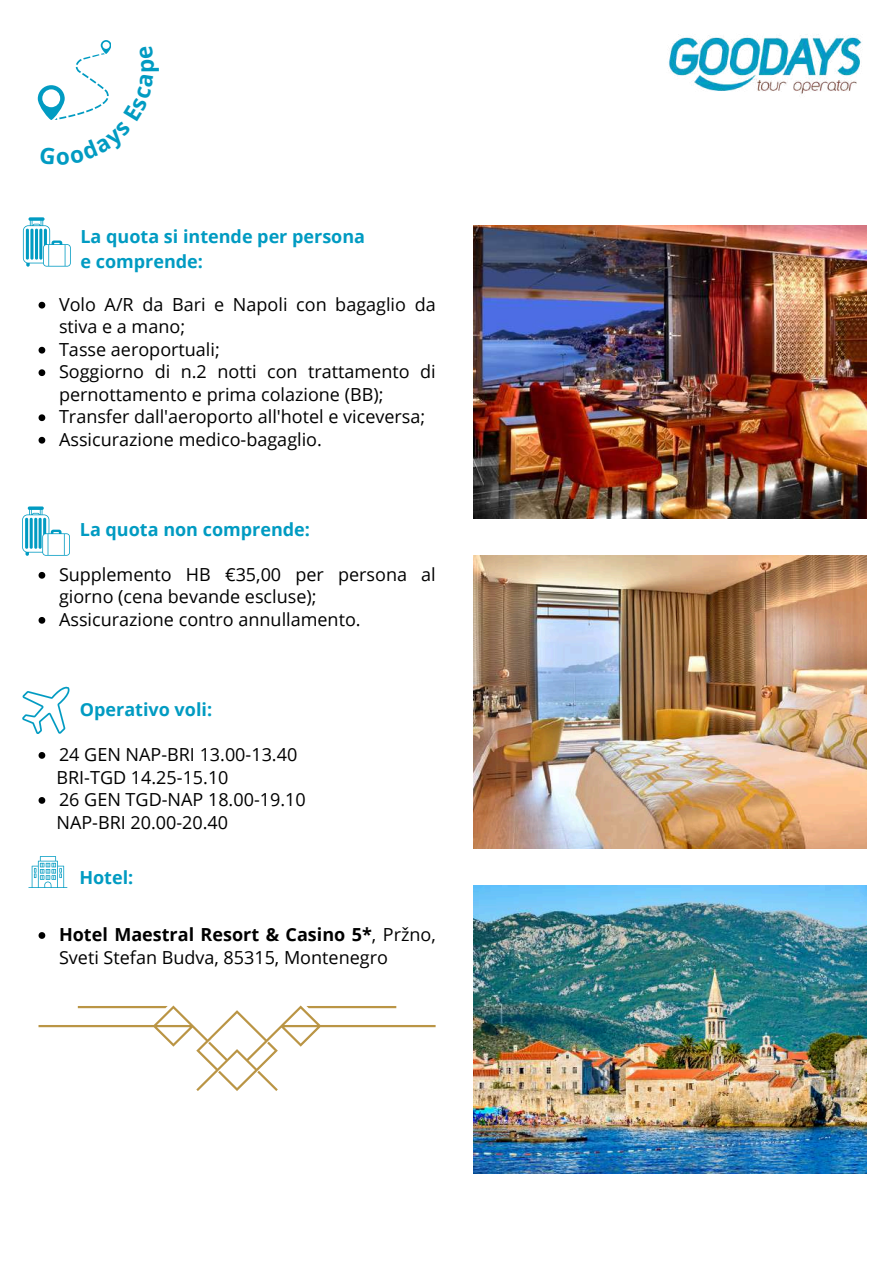
<style>
.page{position:relative;width:894px;height:1264px;background:#fff}
.page>*{position:absolute;margin:0;border:0;box-sizing:border-box;transform-origin:0 0}
.t1{font:700 22.5px "Open Sans";color:#019bc2}
.t2{font:18px/22.5px "Open Sans";color:#000}
.t3{font:700 18px/24.8px "Open Sans";color:#019bc2}
.s1{font-weight:700}
</style>
<div class="page">
<svg style="left:39px;top:302px;width:6px;height:6px"></svg>
<svg style="left:39px;top:347px;width:6px;height:6px"></svg>
<svg style="left:39px;top:369px;width:6px;height:7px"></svg>
<svg style="left:39px;top:414px;width:6px;height:7px"></svg>
<svg style="left:39px;top:437px;width:6px;height:6px"></svg>
<svg style="left:39px;top:572px;width:6px;height:6px"></svg>
<svg style="left:39px;top:617px;width:6px;height:6px"></svg>
<svg style="left:39px;top:752px;width:6px;height:6px"></svg>
<svg style="left:39px;top:797px;width:6px;height:6px"></svg>
<svg style="left:39px;top:932px;width:6px;height:6px"></svg>
<svg style="left:22px;top:686px;width:47px;height:47px"></svg>
<svg style="left:22px;top:506px;width:47px;height:50px"></svg>
<hr style="left:34px;top:518px;width:3px;height:30px;background:#019bc2">
<hr style="left:30px;top:518px;width:3px;height:30px;background:#019bc2">
<hr style="left:25px;top:518px;width:3px;height:30px;background:#019bc2">
<hr style="left:39px;top:518px;width:3px;height:30px;background:#019bc2">
<svg style="left:23px;top:217px;width:47px;height:50px"></svg>
<hr style="left:35px;top:229px;width:3px;height:30px;background:#019bc2">
<hr style="left:30px;top:229px;width:3px;height:30px;background:#019bc2">
<hr style="left:26px;top:229px;width:3px;height:30px;background:#019bc2">
<hr style="left:39px;top:229px;width:3px;height:30px;background:#019bc2">
<img style="left:669px;top:34px;width:193px;height:60px">
<img style="left:473px;top:225px;width:392px;height:293px">
<img style="left:473px;top:555px;width:392px;height:293px">
<img style="left:473px;top:885px;width:392px;height:288px">
<svg style="left:31px;top:856px;width:34px;height:31px"></svg>
<svg style="left:38px;top:1005px;width:397px;height:86px"></svg>
<svg style="left:38px;top:40px;width:73px;height:80px"></svg>
<p class="t1" style="left:130px;top:73px;width:16px;rotate:-90deg">p</p>
<p class="t3" style="left:80px;top:223px;width:286px">La quota si intende per persona e comprende:</p>
<p class="t2" style="left:59px;top:292px;width:378px">Volo A/R da Bari e Napoli con bagaglio da stiva e a mano;<br>Tasse aeroportuali;<br>Soggiorno di n.2 notti con trattamento di pernottamento e prima colazione (BB); Transfer dall'aeroporto all'hotel e viceversa; Assicurazione medico-bagaglio.</p>
<p class="t3" style="left:80px;top:516px;width:232px">La quota non comprende:</p>
<p class="t2" style="left:59px;top:562px;width:378px">Supplemento HB €35,00 per persona al giorno (cena bevande escluse);<br>Assicurazione contro annullamento.</p>
<p class="t3" style="left:80px;top:696px;width:134px">Operativo voli:</p>
<p class="t2" style="left:56px;top:742px;width:251px">24 GEN NAP-BRI 13.00-13.40<br>BRI-TGD 14.25-15.10<br>26 GEN TGD-NAP 18.00-19.10<br>NAP-BRI 20.00-20.40</p>
<p class="t3" style="left:79px;top:864px;width:55px">Hotel:</p>
<p class="t2" style="left:59px;top:922px;width:378px"><span class="s1">Hotel Maestral Resort &amp; Casino 5*</span>, Pržno,<br>Sveti Stefan Budva, 85315, Montenegro</p>
</div>
